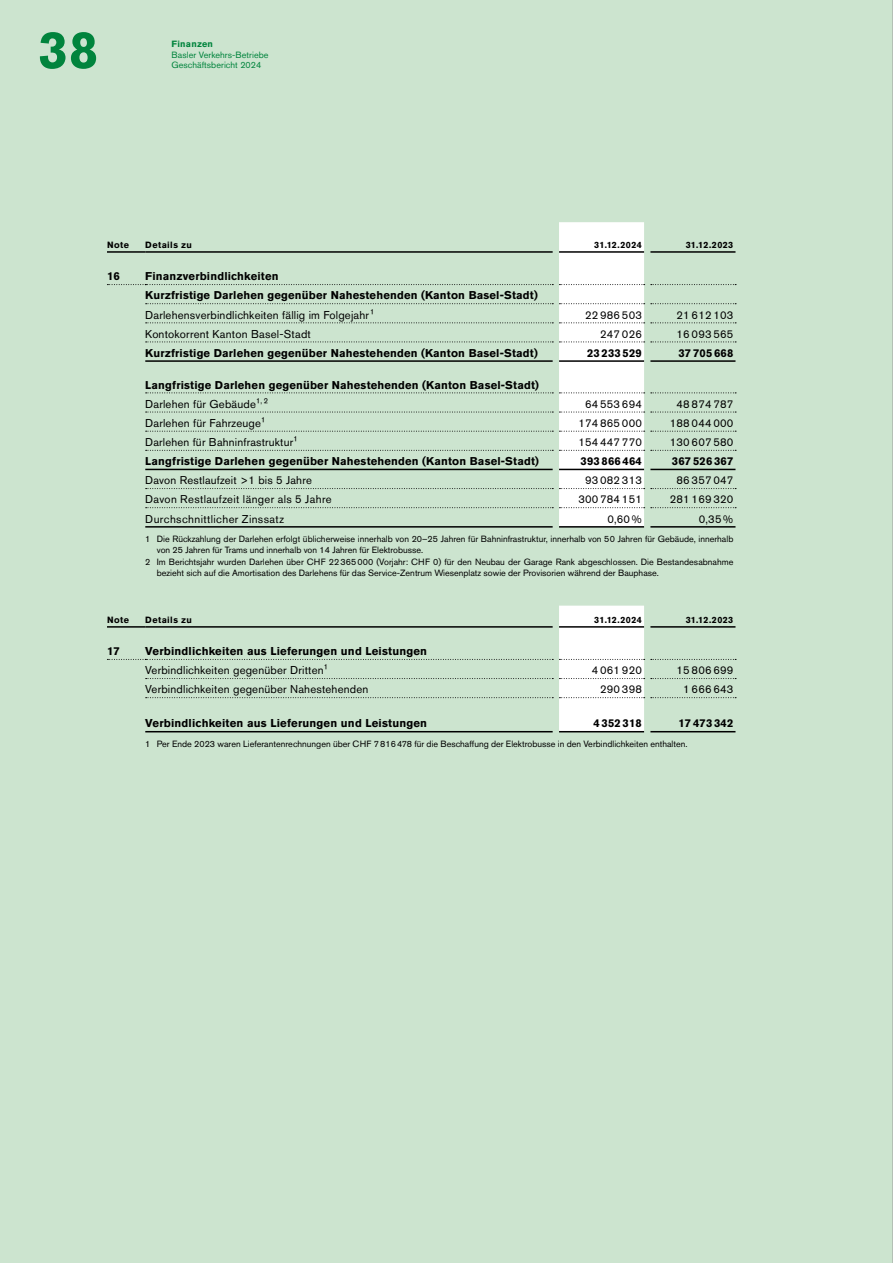
<style>
.page{position:relative;width:893px;height:1263px;background:#cce4cf}
.page>*{position:absolute;margin:0;border:0;box-sizing:border-box;transform-origin:0 0}
.t1{font:700 52.5px "Akzidenz Grotesk Pro";color:#01843d}
.t2{font:11.4px "Akzidenz Grotesk Pro";letter-spacing:.015em;color:#000}
.t3{font:700 11.4px "Akzidenz Grotesk Pro";letter-spacing:.015em;color:#000}
.t4{font:700 11.25px/19.2px "Akzidenz Grotesk Pro";letter-spacing:.015em;color:#000}
.t5{font:11.25px "Akzidenz Grotesk Pro";letter-spacing:.015em;color:#000}
.t6{font:11.25px "Akzidenz Grotesk Pro";letter-spacing:.035em;color:#000}
.t7{font:9px "Akzidenz Grotesk Pro";color:#000}
.t8{font:700 9px "Akzidenz Grotesk Pro";letter-spacing:.045em;color:#000}
.t9{font:9px/10.5px "Akzidenz Grotesk Pro";letter-spacing:.005em;color:#01843d}
.t10{font:700 9px "Akzidenz Grotesk Pro";letter-spacing:.025em;color:#01843d}
.s1{font-size:11.4px}
</style>
<div class="page">
<svg style="left:651px;top:431px;width:85px;height:1px"></svg>
<svg style="left:651px;top:678px;width:85px;height:1px"></svg>
<svg style="left:651px;top:450px;width:85px;height:1px"></svg>
<svg style="left:651px;top:697px;width:85px;height:1px"></svg>
<svg style="left:651px;top:392px;width:85px;height:1px"></svg>
<svg style="left:651px;top:412px;width:85px;height:1px"></svg>
<svg style="left:651px;top:659px;width:85px;height:1px"></svg>
<svg style="left:107px;top:659px;width:446px;height:1px"></svg>
<svg style="left:146px;top:678px;width:407px;height:1px"></svg>
<svg style="left:146px;top:697px;width:407px;height:1px"></svg>
<svg style="left:651px;top:284px;width:85px;height:1px"></svg>
<hr style="left:107px;top:251px;width:38px;height:2px;background:#000">
<hr style="left:145px;top:251px;width:408px;height:2px;background:#000">
<hr style="left:107px;top:626px;width:38px;height:2px;background:#000">
<hr style="left:145px;top:626px;width:408px;height:2px;background:#000">
<svg style="left:146px;top:488px;width:407px;height:1px"></svg>
<svg style="left:651px;top:488px;width:85px;height:1px"></svg>
<svg style="left:651px;top:507px;width:85px;height:1px"></svg>
<svg style="left:107px;top:284px;width:446px;height:1px"></svg>
<svg style="left:146px;top:303px;width:407px;height:1px"></svg>
<svg style="left:651px;top:303px;width:85px;height:1px"></svg>
<svg style="left:146px;top:322px;width:407px;height:1px"></svg>
<svg style="left:651px;top:322px;width:85px;height:1px"></svg>
<svg style="left:146px;top:342px;width:407px;height:1px"></svg>
<svg style="left:559px;top:222px;width:86px;height:510px"></svg>
<svg style="left:651px;top:342px;width:85px;height:1px"></svg>
<svg style="left:146px;top:392px;width:407px;height:1px"></svg>
<svg style="left:146px;top:412px;width:407px;height:1px"></svg>
<svg style="left:146px;top:431px;width:407px;height:1px"></svg>
<svg style="left:146px;top:450px;width:407px;height:1px"></svg>
<svg style="left:146px;top:507px;width:407px;height:1px"></svg>
<hr style="left:559px;top:626px;width:85px;height:2px;background:#000">
<hr style="left:650px;top:626px;width:85px;height:2px;background:#000">
<hr style="left:145px;top:731px;width:408px;height:1px;background:#000">
<hr style="left:559px;top:731px;width:85px;height:1px;background:#000">
<hr style="left:650px;top:731px;width:85px;height:1px;background:#000">
<hr style="left:559px;top:251px;width:85px;height:2px;background:#000">
<hr style="left:650px;top:251px;width:85px;height:2px;background:#000">
<hr style="left:145px;top:360px;width:408px;height:2px;background:#000">
<hr style="left:559px;top:360px;width:85px;height:2px;background:#000">
<hr style="left:650px;top:360px;width:85px;height:2px;background:#000">
<hr style="left:145px;top:469px;width:408px;height:1px;background:#000">
<hr style="left:559px;top:469px;width:85px;height:1px;background:#000">
<hr style="left:650px;top:469px;width:85px;height:1px;background:#000">
<hr style="left:145px;top:526px;width:408px;height:2px;background:#000">
<hr style="left:559px;top:526px;width:85px;height:2px;background:#000">
<hr style="left:650px;top:526px;width:85px;height:2px;background:#000">
<hr style="left:892px;top:0;width:1px;height:1263px;background:#9d9d9c">
<h1 class="t1" style="left:38px;top:16px;width:62px">38</h1>
<p class="t10" style="left:171px;top:38px;width:43px">Finanzen</p>
<p class="t9" style="left:171px;top:49px;width:99px">Basler Verkehrs-Betriebe<br>Geschäftsbericht 2024</p>
<p class="t8" style="left:107px;top:239px;width:23px">Note</p>
<p class="t8" style="left:145px;top:239px;width:48px">Details zu</p>
<p class="t8" style="left:594px;top:239px;width:49px">31.12.2024</p>
<p class="t8" style="left:686px;top:239px;width:49px">31.12.2023</p>
<p class="t3" style="left:107px;top:269px;width:14px">16</p>
<p class="t4" style="left:145px;top:267px;width:394px">Finanzverbindlichkeiten<br>Kurzfristige Darlehen gegenüber Nahestehenden (Kanton Basel-Stadt)</p>
<p class="t2" style="left:145px;top:307px;width:231px">Darlehensverbindlichkeiten fällig im Folgejahr1</p>
<p class="t5" style="left:585px;top:307px;width:58px">22 986 503</p>
<p class="t5" style="left:677px;top:307px;width:58px">21 612 103</p>
<p class="t2" style="left:145px;top:326px;width:167px">Kontokorrent Kanton Basel-Stadt</p>
<p class="t5" style="left:600px;top:326px;width:43px">247 026</p>
<p class="t5" style="left:677px;top:326px;width:58px">16 093 565</p>
<p class="t4" style="left:145px;top:343px;width:394px">Kurzfristige Darlehen gegenüber Nahestehenden (Kanton Basel-Stadt)</p>
<p class="t4" style="left:587px;top:343px;width:56px">23 233 529</p>
<p class="t4" style="left:678px;top:343px;width:56px">37 705 668</p>
<p class="t4" style="left:145px;top:375px;width:395px">Langfristige Darlehen gegenüber Nahestehenden (Kanton Basel-Stadt)</p>
<p class="t2" style="left:145px;top:396px;width:124px">Darlehen für Gebäude1,2</p>
<p class="t5" style="left:585px;top:397px;width:58px">64 553 694</p>
<p class="t5" style="left:677px;top:397px;width:58px">48 874 787</p>
<p class="t2" style="left:145px;top:415px;width:122px">Darlehen für Fahrzeuge1</p>
<p class="t5" style="left:578px;top:416px;width:65px">174 865 000</p>
<p class="t5" style="left:670px;top:416px;width:65px">188 044 000</p>
<p class="t5" style="left:145px;top:435px;width:154px">Darlehen für Bahninfrastruktur<span class="s1">1</span></p>
<p class="t5" style="left:578px;top:435px;width:65px">154 447 770</p>
<p class="t5" style="left:670px;top:435px;width:65px">130 607 580</p>
<p class="t4" style="left:145px;top:451px;width:395px">Langfristige Darlehen gegenüber Nahestehenden (Kanton Basel-Stadt)</p>
<p class="t4" style="left:581px;top:451px;width:63px">393 866 464</p>
<p class="t4" style="left:672px;top:451px;width:63px">367 526 367</p>
<p class="t5" style="left:145px;top:473px;width:168px">Davon Restlaufzeit &gt;1 bis 5 Jahre</p>
<p class="t5" style="left:585px;top:473px;width:58px">93 082 313</p>
<p class="t5" style="left:677px;top:473px;width:58px">86 357 047</p>
<p class="t6" style="left:145px;top:492px;width:188px">Davon Restlaufzeit länger als 5 Jahre</p>
<p class="t5" style="left:578px;top:492px;width:65px">300 784 151</p>
<p class="t5" style="left:670px;top:492px;width:65px">281 169 320</p>
<p class="t6" style="left:145px;top:511px;width:140px">Durchschnittlicher Zinssatz</p>
<p class="t5" style="left:607px;top:511px;width:36px">0,60 %</p>
<p class="t5" style="left:699px;top:511px;width:36px">0,35 %</p>
<p class="t7" style="left:145px;top:533px;width:590px">1 Die Rückzahlung der Darlehen erfolgt üblicherweise innerhalb von 20–25 Jahren für Bahninfrastruktur, innerhalb von 50 Jahren für Gebäude, innerhalb</p>
<p class="t7" style="left:157px;top:544px;width:268px">von 25 Jahren für Trams und innerhalb von 14 Jahren für Elektrobusse.</p>
<p class="t7" style="left:145px;top:556px;width:590px">2 Im Berichtsjahr wurden Darlehen über CHF 22365000 (Vorjahr: CHF 0) für den Neubau der Garage Rank abgeschlossen. Die Bestandesabnahme</p>
<p class="t7" style="left:157px;top:567px;width:504px">bezieht sich auf die Amortisation des Darlehens für das Service-Zentrum Wiesenplatz sowie der Provisorien während der Bauphase.</p>
<p class="t8" style="left:107px;top:614px;width:23px">Note</p>
<p class="t8" style="left:145px;top:614px;width:48px">Details zu</p>
<p class="t8" style="left:594px;top:614px;width:49px">31.12.2024</p>
<p class="t8" style="left:686px;top:614px;width:49px">31.12.2023</p>
<p class="t3" style="left:107px;top:644px;width:14px">17</p>
<p class="t3" style="left:145px;top:644px;width:283px">Verbindlichkeiten aus Lieferungen und Leistungen</p>
<p class="t2" style="left:145px;top:663px;width:184px">Verbindlichkeiten gegenüber Dritten1</p>
<p class="t5" style="left:592px;top:663px;width:52px">4 061 920</p>
<p class="t5" style="left:677px;top:663px;width:58px">15 806 699</p>
<p class="t2" style="left:145px;top:682px;width:225px">Verbindlichkeiten gegenüber Nahestehenden</p>
<p class="t5" style="left:600px;top:682px;width:43px">290 398</p>
<p class="t5" style="left:683px;top:682px;width:52px">1 666 643</p>
<p class="t3" style="left:145px;top:716px;width:283px">Verbindlichkeiten aus Lieferungen und Leistungen</p>
<p class="t4" style="left:593px;top:714px;width:50px">4 352 318</p>
<p class="t4" style="left:678px;top:714px;width:56px">17 473 342</p>
<p class="t7" style="left:145px;top:738px;width:544px">1 Per Ende 2023 waren Lieferantenrechnungen über CHF 7816478 für die Beschaffung der Elektrobusse in den Verbindlichkeiten enthalten.</p>
</div>
